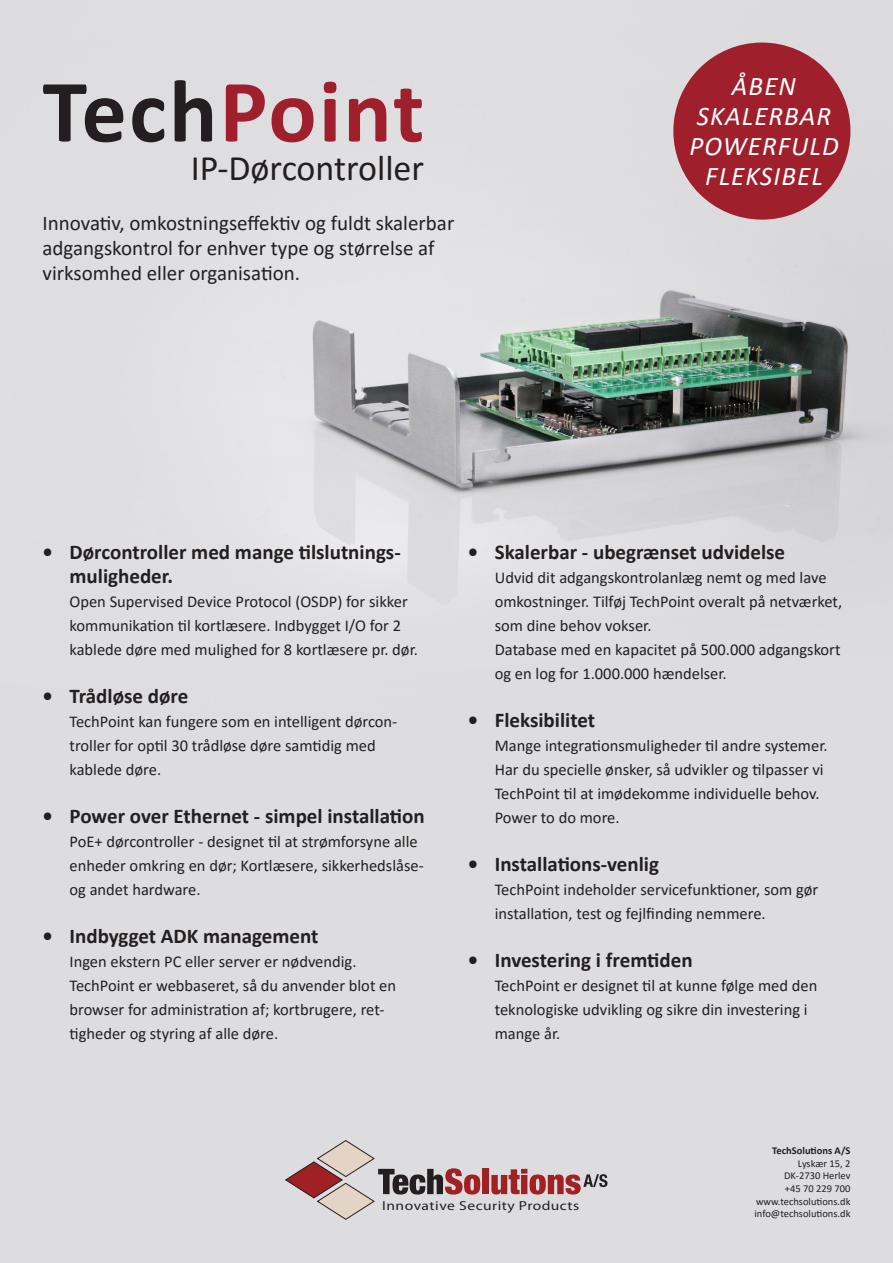
<style>
.page{position:relative;width:893px;height:1263px;background:#fff}
.page>*{position:absolute;margin:0;border:0;box-sizing:border-box;transform-origin:0 0}
.t1{font:700 90px "Calibri";letter-spacing:.025em;color:#9f202c}
.t2{font:36px "Calibri";color:#231f20}
.t3{font:italic 27px/30px "Calibri";letter-spacing:.04em;color:#fff;text-align:center}
.t4{font:700 21px/24px "Calibri";color:#231f20}
.t5{font:21px/25.2px "Calibri";color:#231f20}
.t6{font:16.5px/24px "Calibri";color:#231f20}
.t7{font:13.05px "Helvetica";letter-spacing:.03em;color:#231f20;scale:1.19 1}
.t8{font:10.5px/12.6px "Calibri";color:#231f20;text-align:right}
.t9{font:700 10.5px "Calibri";color:#231f20}
.s1{color:#231f20}
</style>
<div class="page">
<img style="left:0;top:0;width:893px;height:1263px">
<div style="left:673px;top:43px;width:177px;height:177px;background:#9f202c;border-radius:50%"></div>
<svg style="left:285px;top:1140px;width:195px;height:79px;background:#c7b9b9"></svg>
<div style="left:482px;top:1169px;width:7px;height:25px;background:#9f2124"></div>
<svg style="left:491px;top:1169px;width:116px;height:25px;background:#b77f81"></svg>
<h1 class="t1" style="left:43px;top:48px;width:383px"><span class="s1">Tech</span>Point</h1>
<h2 class="t2" style="left:191px;top:143px;width:235px">IP-Dørcontroller</h2>
<p class="t5" style="left:43px;top:209px;width:413px">Innovativ, omkostningseffektiv og fuldt skalerbar adgangskontrol for enhver type og størrelse af virksomhed eller organisation.</p>
<h3 class="t3" style="left:689px;top:70px;width:151px">ÅBEN<br>SKALERBAR<br>POWERFULD<br>FLEKSIBEL</h3>
<p class="t4" style="left:70px;top:539px;width:333px;text-indent:-27px">• Dørcontroller med mange tilslutnings&shy;muligheder.</p>
<p class="t6" style="left:70px;top:589px;width:350px">Open Supervised Device Protocol (OSDP) for sikker kommunikation til kortlæsere. Indbygget I/O for 2 kablede døre med mulighed for 8 kortlæsere pr. dør.</p>
<p class="t4" style="left:43px;top:683px;width:147px">• Trådløse døre</p>
<p class="t6" style="left:70px;top:709px;width:329px">TechPoint kan fungere som en intelligent dørcon&shy;troller for optil 30 trådløse døre samtidig med kablede døre.</p>
<p class="t4" style="left:43px;top:803px;width:384px">• Power over Ethernet - simpel installation</p>
<p class="t6" style="left:70px;top:829px;width:356px">PoE+ dørcontroller - designet til at strømforsyne alle enheder omkring en dør; Kortlæsere, sikkerhedslåse&shy;og andet hardware.</p>
<p class="t4" style="left:43px;top:923px;width:277px">• Indbygget ADK management</p>
<p class="t6" style="left:70px;top:949px;width:328px">Ingen ekstern PC eller server er nødvendig.<br>TechPoint er webbaseret, så du anvender blot en browser for administration af; kortbrugere, ret&shy;tigheder og styring af alle døre.</p>
<p class="t4" style="left:468px;top:539px;width:319px">• Skalerbar - ubegrænset udvidelse</p>
<p class="t6" style="left:495px;top:565px;width:349px">Udvid dit adgangskontrolanlæg nemt og med lave omkostninger. Tilføj TechPoint overalt på netværket, som dine behov vokser.<br>Database med en kapacitet på 500.000 adgangskort og en log for 1.000.000 hændelser.</p>
<p class="t4" style="left:468px;top:707px;width:129px">• Fleksibilitet</p>
<p class="t6" style="left:495px;top:733px;width:334px">Mange integrationsmuligheder til andre systemer.<br>Har du specielle ønsker, så udvikler og tilpasser vi TechPoint til at imødekomme individuelle behov.<br>Power to do more.</p>
<p class="t4" style="left:468px;top:851px;width:193px">• Installations-venlig</p>
<p class="t6" style="left:495px;top:877px;width:325px">TechPoint indeholder servicefunktioner, som gør installation, test og fejlfinding nemmere.</p>
<p class="t4" style="left:468px;top:947px;width:226px">• Investering i fremtiden</p>
<p class="t6" style="left:495px;top:973px;width:324px">TechPoint er designet til at kunne følge med den teknologiske udvikling og sikre din investering i mange år.</p>
<p class="t7" style="left:382px;top:1197px;width:167px">Innovative Security Products</p>
<p class="t9" style="left:772px;top:1143px;width:80px">TechSolutions A/S</p>
<p class="t8" style="left:755px;top:1157px;width:97px">Lyskær 15, 2<br>DK-2730 Herlev<br>+45 70 229 700 www.techsolutions.dk info@techsolutions.dk</p>
</div>
